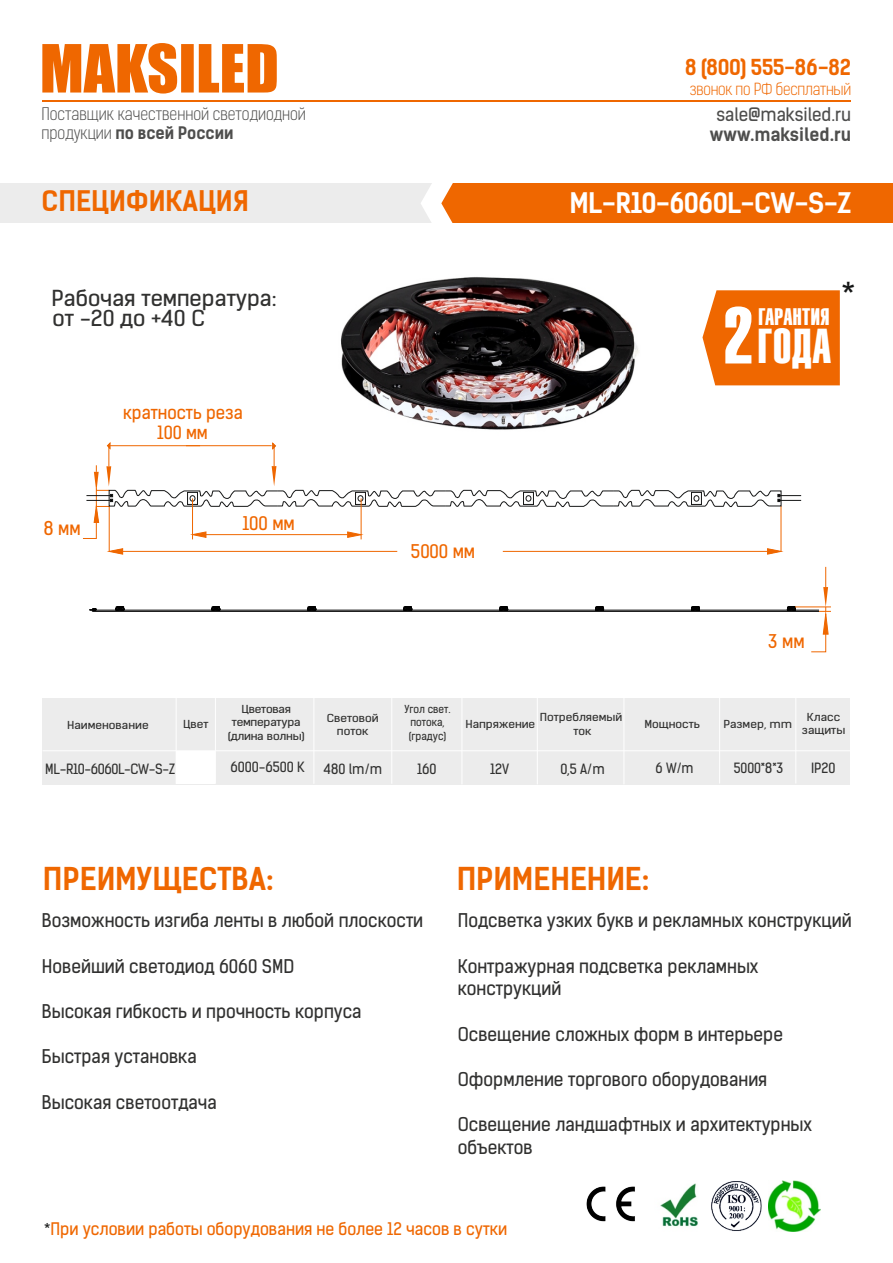
<style>
.page{position:relative;width:893px;height:1263px;background:#fff}
.page>*{position:absolute;margin:0;border:0;box-sizing:border-box;transform-origin:0 0}
.t1{font:48.15px "Helios Extra Compressed C";color:#fff}
.t2{font:36px "Arial";color:#151616}
.t3{font:30px "Kelson Sans Bold RU";color:#ef6700}
.t4{font:27px "Kelson Sans Bold RU";letter-spacing:-.025em;color:#fff}
.t5{font:27px "Kelson Sans Bold RU";color:#ef6700}
.t6{font:23.55px "Helios Extra Compressed C";letter-spacing:.02em;color:#fff}
.t7{font:21px/20.2px "Kelson Sans Regular RU";color:#313130;scale:1.09 1}
.t8{font:21px "Kelson Sans Bold RU";letter-spacing:-.01em;color:#ef6700}
.t9{font:18px/22.6px "Kelson Sans Regular RU";color:#313130}
.t10{font:18px "Kelson Sans Regular RU";color:#ef6700}
.t11{font:17.7px "Kelson Sans Regular RU";color:#4e4e4d}
.t12{font:17.7px "Kelson Sans Bold RU";color:#4e4e4d}
.t13{font:17.4px "Kelson Sans Regular RU";color:#ef6700}
.t14{font:16.5px "Kelson Sans Regular RU";color:#ef6700}
.t15{font:16.5px "Kelson Sans Light RU";color:#4e4e4d}
.t16{font:16.5px "Kelson Sans Bold RU";color:#4e4e4d}
.t17{font:15.9px "Kelson Sans Light RU";letter-spacing:-.015em;color:#ef6700}
.t18{font:13.5px "Kelson Sans Regular RU";color:#313130}
.t19{font:13.5px "Kelson Sans Regular RU";letter-spacing:-.025em;color:#313130}
.t20{font:10.5px/13.2px "Kelson Sans Regular RU";color:#313130;text-align:center;scale:1.18 1}
.t21{font:10.5px/13.2px "Kelson Sans Regular RU";letter-spacing:-.02em;color:#313130;text-align:center;scale:1.18 1}
.t22{font:10.5px/13.2px "Kelson Sans Regular RU";color:#313130;text-align:center}
.s1{font-family:"Kelson Sans Light RU"}
.s2{font-size:78.6px}
.s3{font-family:"Arial";color:#151616}
</style>
<div class="page">
<img style="left:340px;top:277px;width:299px;height:153px">
<img style="left:586px;top:1186px;width:49px;height:36px">
<img style="left:660px;top:1183px;width:38px;height:44px">
<img style="left:768px;top:1180px;width:53px;height:51px">
<img style="left:711px;top:1181px;width:51px;height:50px">
<div style="left:43px;top:698px;width:807px;height:86px;background:#ececec"></div>
<hr style="left:43px;top:750px;width:807px;height:1px;background:#fff">
<div style="left:176px;top:751px;width:39px;height:33px;background:#fff"></div>
<hr style="left:313px;top:698px;width:1px;height:86px;background:#fff">
<hr style="left:215px;top:698px;width:1px;height:86px;background:#fff">
<hr style="left:391px;top:698px;width:1px;height:86px;background:#fff">
<hr style="left:176px;top:698px;width:1px;height:86px;background:#fff">
<hr style="left:462px;top:698px;width:1px;height:86px;background:#fff">
<hr style="left:537px;top:698px;width:1px;height:86px;background:#fff">
<hr style="left:624px;top:698px;width:1px;height:86px;background:#fff">
<hr style="left:719px;top:698px;width:1px;height:85px;background:#fff">
<hr style="left:795px;top:698px;width:1px;height:85px;background:#fff">
<svg style="left:702px;top:290px;width:138px;height:95px;background:#ef700f"></svg>
<hr style="left:109px;top:506px;width:1px;height:46px;background:#ef6700">
<hr style="left:781px;top:506px;width:1px;height:46px;background:#ef6700">
<hr style="left:123px;top:551px;width:274px;height:1px;background:#ef6700">
<hr style="left:503px;top:551px;width:264px;height:1px;background:#ef6700">
<svg style="left:108px;top:548px;width:15px;height:6px"></svg>
<svg style="left:767px;top:548px;width:16px;height:6px"></svg>
<hr style="left:92px;top:611px;width:727px;height:1px;background:#000">
<hr style="left:92px;top:610px;width:727px;height:1px;background:#000">
<svg style="left:787px;top:607px;width:9px;height:3px"></svg>
<svg style="left:691px;top:607px;width:9px;height:3px"></svg>
<svg style="left:595px;top:607px;width:9px;height:3px"></svg>
<svg style="left:499px;top:607px;width:10px;height:4px"></svg>
<svg style="left:403px;top:607px;width:10px;height:4px"></svg>
<svg style="left:307px;top:607px;width:10px;height:4px"></svg>
<svg style="left:211px;top:607px;width:10px;height:4px"></svg>
<svg style="left:116px;top:607px;width:9px;height:4px"></svg>
<svg style="left:89px;top:608px;width:8px;height:3px"></svg>
<hr style="left:795px;top:607px;width:36px;height:1px;background:#ef6700">
<svg style="left:811px;top:567px;width:20px;height:85px"></svg>
<svg style="left:83px;top:443px;width:718px;height:96px"></svg>
<div style="left:0;top:184px;width:495px;height:39px;background:#ececec"></div>
<div style="left:438px;top:184px;width:455px;height:39px;background:#ef6700"></div>
<svg style="left:421px;top:183px;width:45px;height:40px"></svg>
<svg style="left:42px;top:43px;width:235px;height:51px"></svg>
<hr style="left:42px;top:101px;width:808px;height:1px;background:#ef6700">
<p class="t15" style="left:41px;top:108px;width:266px">Поставщик качественной светодиодной</p>
<p class="t16" style="left:41px;top:127px;width:194px"><span class="s1">продукции</span> по всей России</p>
<p class="t8" style="left:685px;top:59px;width:167px">8 (800) 555-86-82</p>
<p class="t17" style="left:690px;top:83px;width:163px">звонок по РФ бесплатный</p>
<p class="t11" style="left:716px;top:107px;width:136px">sale@maksiled.ru</p>
<p class="t12" style="left:710px;top:127px;width:143px">www.maksiled.ru</p>
<h3 class="t5" style="left:42px;top:191px;width:209px">СПЕЦИФИКАЦИЯ</h3>
<h3 class="t4" style="left:570px;top:193px;width:283px">ML-R10-6060L-CW-S-Z</h3>
<p class="t7" style="left:52px;top:291px;width:208px">Рабочая температура: от -20 до +40 С</p>
<p class="t13" style="left:123px;top:406px;width:121px">кратность реза</p>
<p class="t10" style="left:44px;top:521px;width:38px">8 мм</p>
<p class="t13" style="left:157px;top:425px;width:52px">100 мм</p>
<p class="t10" style="left:242px;top:517px;width:54px">100 мм</p>
<p class="t10" style="left:411px;top:544px;width:66px">5000 мм</p>
<h1 class="t1" style="left:724px;top:323px;width:109px"><span class="s2">2</span>ГОДА</h1>
<h3 class="t6" style="left:758px;top:306px;width:72px">ГАРАНТИЯ</h3>
<h2 class="t2" style="left:841px;top:281px;width:16px">*</h2>
<p class="t10" style="left:768px;top:635px;width:38px">3 мм</p>
<p class="t22" style="left:404px;top:704px;width:48px">Угол свет. потока, (градус)</p>
<p class="t21" style="left:228px;top:704px;width:67px">Цветовая температура (длина волны)</p>
<p class="t20" style="left:802px;top:712px;width:38px">Класс защиты</p>
<p class="t18" style="left:324px;top:763px;width:60px">480 lm/m</p>
<p class="t18" style="left:490px;top:764px;width:21px">12V</p>
<p class="t18" style="left:655px;top:763px;width:40px">6 W/m</p>
<p class="t18" style="left:811px;top:763px;width:26px">IP20</p>
<p class="t20" style="left:540px;top:712px;width:71px">Потребляемый ток</p>
<p class="t18" style="left:560px;top:764px;width:46px">0,5 A/m</p>
<p class="t20" style="left:327px;top:712px;width:45px">Световой поток</p>
<p class="t20" style="left:723px;top:718px;width:60px">Размер, mm</p>
<p class="t18" style="left:734px;top:763px;width:51px">5000*8*3</p>
<p class="t20" style="left:465px;top:718px;width:61px">Напряжение</p>
<p class="t20" style="left:183px;top:719px;width:23px">Цвет</p>
<p class="t20" style="left:67px;top:719px;width:71px">Наименование</p>
<p class="t20" style="left:644px;top:719px;width:49px">Мощность</p>
<p class="t18" style="left:231px;top:762px;width:76px">6000-6500 K</p>
<p class="t18" style="left:417px;top:764px;width:21px">160</p>
<p class="t19" style="left:45px;top:764px;width:131px">ML-R10-6060L-CW-S-Z</p>
<h3 class="t3" style="left:43px;top:868px;width:232px">ПРЕИМУЩЕСТВА:</h3>
<h3 class="t3" style="left:457px;top:868px;width:194px">ПРИМЕНЕНИЕ:</h3>
<p class="t9" style="left:42px;top:911px;width:383px">Возможность изгиба ленты в любой плоскости</p>
<p class="t9" style="left:42px;top:957px;width:254px">Новейший светодиод 6060 SMD</p>
<p class="t9" style="left:42px;top:1002px;width:321px">Высокая гибкость и прочность корпуса</p>
<p class="t9" style="left:42px;top:1047px;width:156px">Быстрая установка</p>
<p class="t9" style="left:42px;top:1093px;width:176px">Высокая светоотдача</p>
<p class="t9" style="left:458px;top:911px;width:396px">Подсветка узких букв и рекламных конструкций</p>
<p class="t9" style="left:458px;top:957px;width:302px">Контражурная подсветка рекламных конструкций</p>
<p class="t9" style="left:458px;top:1025px;width:327px">Освещение сложных форм в интерьере</p>
<p class="t9" style="left:458px;top:1070px;width:311px">Оформление торгового оборудования</p>
<p class="t9" style="left:458px;top:1115px;width:356px">Освещение ландшафтных и архитектурных объектов</p>
<p class="t14" style="left:44px;top:1222px;width:465px"><span class="s3">*</span>При условии работы оборудования не более 12 часов в сутки</p>
</div>
